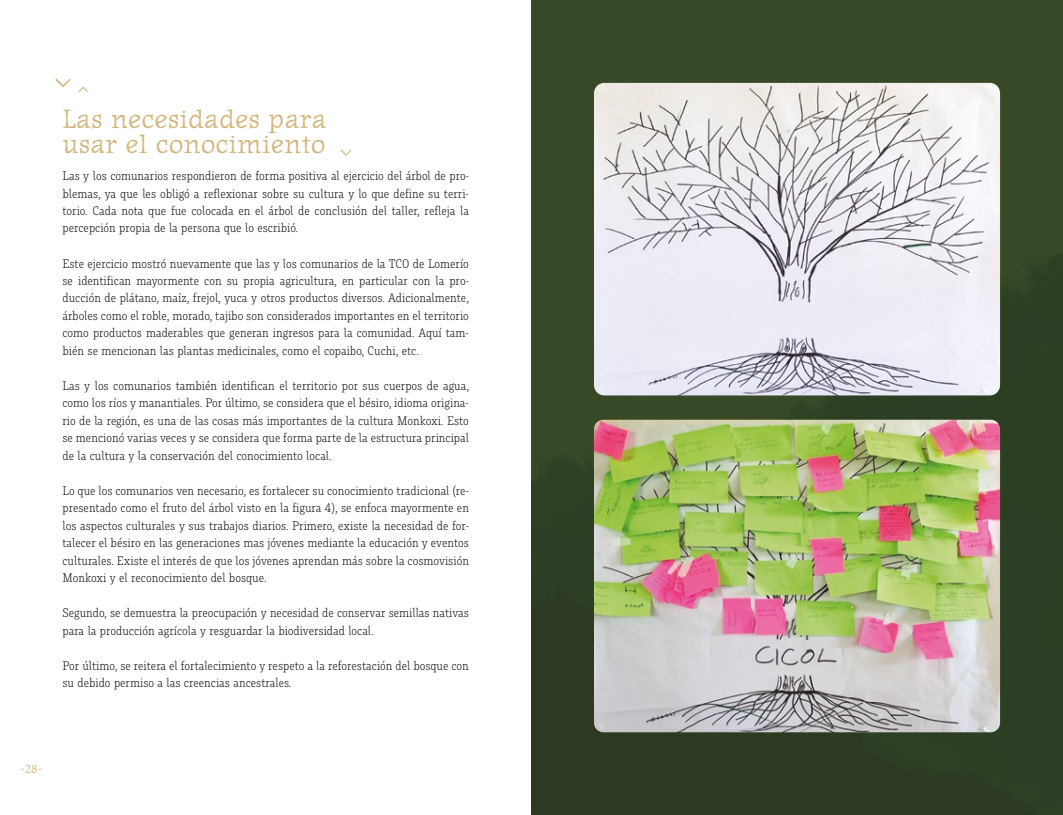
<style>
.page{position:relative;width:1063px;height:815px;background:#fff}
.page>*{position:absolute;margin:0;border:0;box-sizing:border-box;transform-origin:0 0}
.t1{font:26.25px/25px "Journal Text";color:#d0b67a}
.t2{font:300 13.12px/17.5px "Muriza Basic";color:#000;text-align:justify}
.t3{font:11.25px "Journal Text";color:#d0b67a}
</style>
<div class="page">
<img style="left:531px;top:0;width:532px;height:815px">
<img style="left:594px;top:83px;width:406px;height:312px">
<img style="left:594px;top:420px;width:406px;height:312px">
<svg style="left:55px;top:78px;width:16px;height:9px"></svg>
<svg style="left:78px;top:87px;width:10px;height:6px"></svg>
<svg style="left:340px;top:149px;width:11px;height:6px"></svg>
<h1 class="t1" style="left:62px;top:107px;width:266px">Las necesidades para usar el conocimiento</h1>
<p class="t2" style="left:62px;top:167px;width:408px">Las y los comunarios respondieron de forma positiva al ejercicio del árbol de pro&shy;blemas, ya que les obligó a reflexionar sobre su cultura y lo que define su terri&shy;torio. Cada nota que fue colocada en el árbol de conclusión del taller, refleja la percepción propia de la persona que lo escribió.</p>
<p class="t2" style="left:62px;top:254px;width:408px">Este ejercicio mostró nuevamente que las y los comunarios de la TCO de Lomerío se identifican mayormente con su propia agricultura, en particular con la pro&shy;ducción de plátano, maíz, frejol, yuca y otros productos diversos. Adicionalmente, árboles como el roble, morado, tajibo son considerados importantes en el territorio como productos maderables que generan ingresos para la comunidad. Aquí tam&shy;bién se mencionan las plantas medicinales, como el copaibo, Cuchi, etc.</p>
<p class="t2" style="left:62px;top:377px;width:408px">Las y los comunarios también identifican el territorio por sus cuerpos de agua, como los ríos y manantiales. Por último, se considera que el bésiro, idioma origina&shy;rio de la región, es una de las cosas más importantes de la cultura Monkoxi. Esto se mencionó varias veces y se considera que forma parte de la estructura principal de la cultura y la conservación del conocimiento local.</p>
<p class="t2" style="left:62px;top:482px;width:408px">Lo que los comunarios ven necesario, es fortalecer su conocimiento tradicional (re&shy;presentado como el fruto del árbol visto en la figura 4), se enfoca mayormente en los aspectos culturales y sus trabajos diarios. Primero, existe la necesidad de for&shy;talecer el bésiro en las generaciones mas jóvenes mediante la educación y eventos culturales. Existe el interés de que los jóvenes aprendan más sobre la cosmovisión Monkoxi y el reconocimiento del bosque.</p>
<p class="t2" style="left:62px;top:604px;width:408px">Segundo, se demuestra la preocupación y necesidad de conservar semillas nativas para la producción agrícola y resguardar la biodiversidad local.</p>
<p class="t2" style="left:62px;top:657px;width:408px">Por último, se reitera el fortalecimiento y respeto a la reforestación del bosque con su debido permiso a las creencias ancestrales.</p>
<p class="t3" style="left:20px;top:762px;width:24px">-28-</p>
</div>
